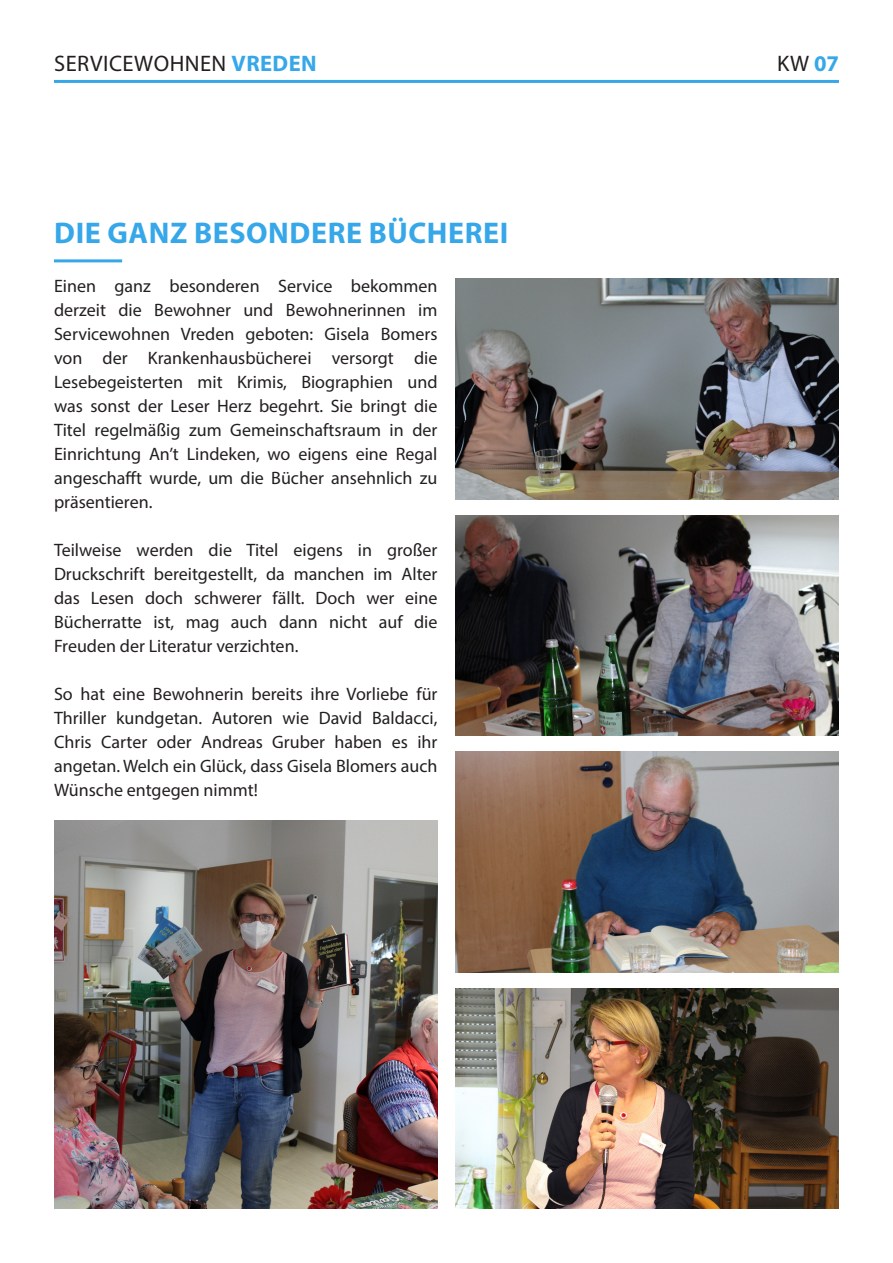
<style>
.page{position:relative;width:893px;height:1263px;background:#fff}
.page>*{position:absolute;margin:0;border:0;box-sizing:border-box;transform-origin:0 0}
.t1{font:700 30px "Myriad Pro";letter-spacing:.02em;color:#36a7e9}
.t2{font:22.5px "Myriad Pro";letter-spacing:.02em;color:#231f20}
.t3{font:18px/24px "Myriad Pro";color:#231f20;text-align:justify}
.s1{font-weight:700;color:#36a7e9}
</style>
<div class="page">
<hr style="left:54px;top:80px;width:785px;height:3px;background:#36a7e9">
<hr style="left:54px;top:259px;width:68px;height:3px;background:#36a7e9">
<img style="left:455px;top:279px;width:384px;height:220px">
<img style="left:455px;top:515px;width:384px;height:221px">
<img style="left:455px;top:752px;width:384px;height:220px">
<img style="left:455px;top:988px;width:384px;height:221px">
<img style="left:54px;top:821px;width:383px;height:388px">
<p class="t2" style="left:54px;top:49px;width:264px">SERVICEWOHNEN <span class="s1">VREDEN</span></p>
<h1 class="t1" style="left:54px;top:214px;width:456px">DIE GANZ BESONDERE BÜCHEREI</h1>
<p class="t3" style="left:54px;top:274px;width:385px">Einen ganz besonderen Service bekommen derzeit die Bewohner und Bewohnerinnen im Servicewohnen Vreden geboten: Gisela Bomers von der Krankenhausbücherei versorgt die Lesebegeisterten mit Krimis, Biographien und was sonst der Leser Herz begehrt. Sie bringt die Titel regelmäßig zum Gemeinschaftsraum in der Einrichtung An’t Lindeken, wo eigens eine Regal angeschafft wurde, um die Bücher ansehnlich zu präsentieren.</p>
<p class="t3" style="left:54px;top:538px;width:385px">Teilweise werden die Titel eigens in großer Druckschrift bereitgestellt, da manchen im Alter das Lesen doch schwerer fällt. Doch wer eine Bücherratte ist, mag auch dann nicht auf die Freuden der Literatur verzichten.</p>
<p class="t3" style="left:54px;top:682px;width:385px">So hat eine Bewohnerin bereits ihre Vorliebe für Thriller kundgetan. Autoren wie David Baldacci, Chris Carter oder Andreas Gruber haben es ihr angetan. Welch ein Glück, dass Gisela Blomers auch Wünsche entgegen nimmt!</p>
<p class="t2" style="left:777px;top:49px;width:63px">KW <span class="s1">07</span></p>
</div>
